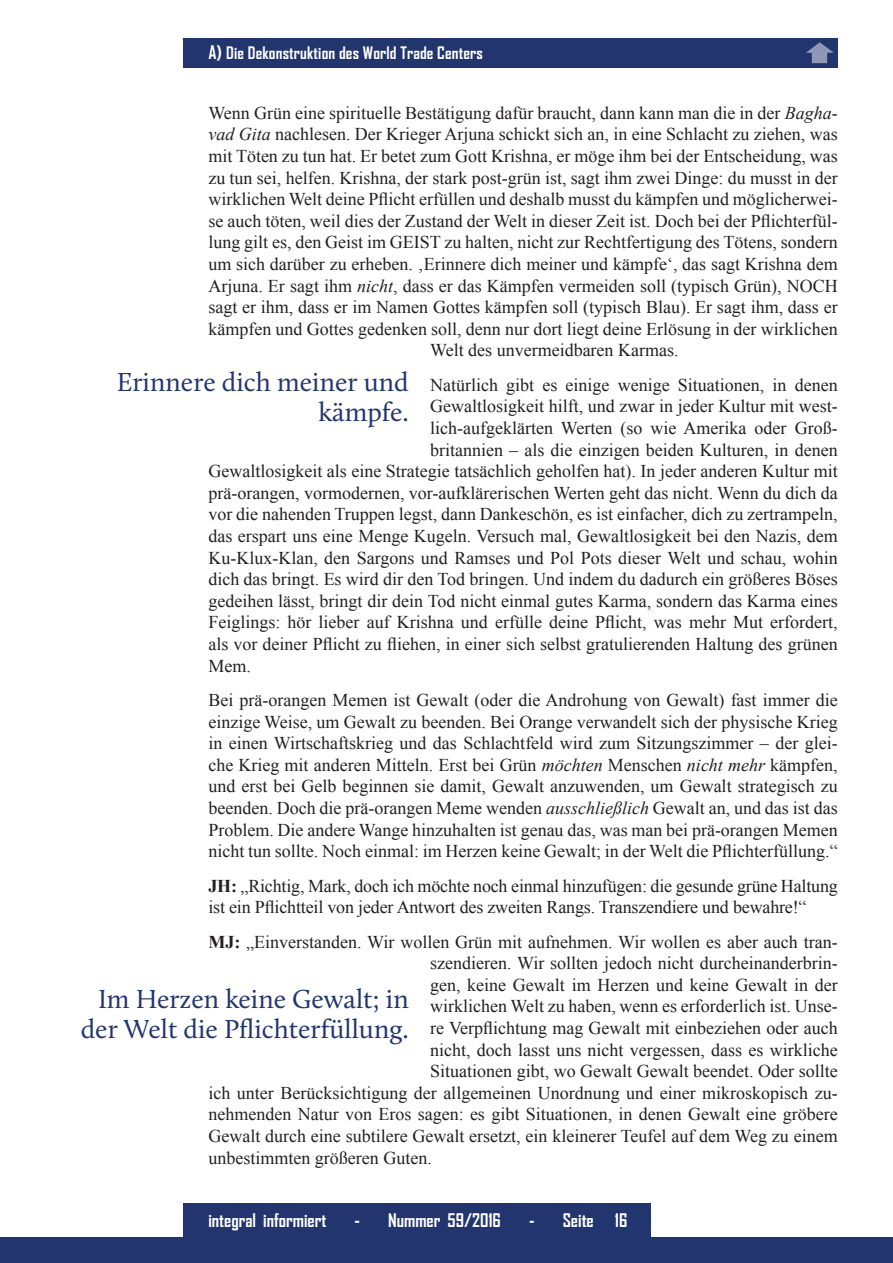
<style>
.page{position:relative;width:893px;height:1263px;background:#fff}
.page>*{position:absolute;margin:0;border:0;box-sizing:border-box;transform-origin:0 0}
.t1{font:27px/30px "Calluna";color:#22356e;text-align:right}
.t2{font:18px/21.6px "Times New Roman";color:#231f20;text-align:justify}
.t3{font:700 18px "Agency FB";color:#fff}
.t4{font:700 16.5px "Agency FB";letter-spacing:.01em;color:#fff}
.s1{font-size:18px}
.s2{font-style:italic}
.s3{font-weight:700}
</style>
<div class="page">
<div style="left:0;top:1238px;width:893px;height:25px;background:#22356e"></div>
<div style="left:183px;top:1203px;width:468px;height:34px;background:#22356e"></div>
<div style="left:183px;top:38px;width:655px;height:30px;background:#22356e"></div>
<svg style="left:806px;top:42px;width:28px;height:21px"></svg>
<p class="t4" style="left:208px;top:43px;width:276px"><span class="s1">A)</span> Die Dekonstruktion des World Trade Centers</p>
<p class="t2" style="left:208px;top:102px;width:631px">Wenn Grün eine spirituelle Bestätigung dafür braucht, dann kann man die in der <span class="s2">Bagha-</span></p>
<p class="t2" style="left:208px;top:123px;width:631px"><span class="s2">vad Gita</span> nachlesen. Der Krieger Arjuna schickt sich an, in eine Schlacht zu ziehen, was</p>
<p class="t2" style="left:208px;top:145px;width:631px">mit Töten zu tun hat. Er betet zum Gott Krishna, er möge ihm bei der Entscheidung, was</p>
<p class="t2" style="left:208px;top:166px;width:631px">zu tun sei, helfen. Krishna, der stark post-grün ist, sagt ihm zwei Dinge: du musst in der</p>
<p class="t2" style="left:208px;top:188px;width:631px">wirklichen Welt deine Pflicht erfüllen und deshalb musst du kämpfen und möglicherwei-</p>
<p class="t2" style="left:208px;top:210px;width:631px">se auch töten, weil dies der Zustand der Welt in dieser Zeit ist. Doch bei der Pflichterfül-</p>
<p class="t2" style="left:208px;top:231px;width:631px">lung gilt es, den Geist im GEIST zu halten, nicht zur Rechtfertigung des Tötens, sondern</p>
<p class="t2" style="left:208px;top:253px;width:631px">um sich darüber zu erheben. ‚Erinnere dich meiner und kämpfe‘, das sagt Krishna dem</p>
<p class="t2" style="left:208px;top:274px;width:631px">Arjuna. Er sagt ihm <span class="s2">nicht</span>, dass er das Kämpfen vermeiden soll (typisch Grün), NOCH</p>
<p class="t2" style="left:208px;top:296px;width:631px">sagt er ihm, dass er im Namen Gottes kämpfen soll (typisch Blau). Er sagt ihm, dass er</p>
<p class="t2" style="left:208px;top:318px;width:631px">kämpfen und Gottes gedenken soll, denn nur dort liegt deine Erlösung in der wirklichen</p>
<p class="t2" style="left:430px;top:339px;width:250px">Welt des unvermeidbaren Karmas.</p>
<p class="t2" style="left:430px;top:374px;width:409px">Natürlich gibt es einige wenige Situationen, in denen</p>
<p class="t2" style="left:430px;top:395px;width:409px">Gewaltlosigkeit hilft, und zwar in jeder Kultur mit west-</p>
<p class="t2" style="left:430px;top:417px;width:409px">lich-aufgeklärten Werten (so wie Amerika oder Groß-</p>
<p class="t2" style="left:430px;top:438px;width:409px">britannien – als die einzigen beiden Kulturen, in denen</p>
<p class="t2" style="left:208px;top:460px;width:631px">Gewaltlosigkeit als eine Strategie tatsächlich geholfen hat). In jeder anderen Kultur mit</p>
<p class="t2" style="left:208px;top:482px;width:631px">prä-orangen, vormodernen, vor-aufklärerischen Werten geht das nicht. Wenn du dich da</p>
<p class="t2" style="left:208px;top:503px;width:631px">vor die nahenden Truppen legst, dann Dankeschön, es ist einfacher, dich zu zertrampeln,</p>
<p class="t2" style="left:208px;top:525px;width:631px">das erspart uns eine Menge Kugeln. Versuch mal, Gewaltlosigkeit bei den Nazis, dem</p>
<p class="t2" style="left:208px;top:546px;width:631px">Ku-Klux-Klan, den Sargons und Ramses und Pol Pots dieser Welt und schau, wohin</p>
<p class="t2" style="left:208px;top:568px;width:631px">dich das bringt. Es wird dir den Tod bringen. Und indem du dadurch ein größeres Böses</p>
<p class="t2" style="left:208px;top:590px;width:631px">gedeihen lässt, bringt dir dein Tod nicht einmal gutes Karma, sondern das Karma eines</p>
<p class="t2" style="left:208px;top:611px;width:631px">Feiglings: hör lieber auf Krishna und erfülle deine Pflicht, was mehr Mut erfordert,</p>
<p class="t2" style="left:208px;top:633px;width:631px">als vor deiner Pflicht zu fliehen, in einer sich selbst gratulierenden Haltung des grünen</p>
<p class="t2" style="left:208px;top:654px;width:44px">Mem.</p>
<p class="t2" style="left:208px;top:689px;width:631px">Bei prä-orangen Memen ist Gewalt (oder die Androhung von Gewalt) fast immer die einzige Weise, um Gewalt zu beenden. Bei Orange verwandelt sich der physische Krieg in einen Wirtschaftskrieg und das Schlachtfeld wird zum Sitzungszimmer – der glei&shy;che Krieg mit anderen Mitteln. Erst bei Grün <span class="s2">möchten</span> Menschen <span class="s2">nicht mehr</span> kämpfen, und erst bei Gelb beginnen sie damit, Gewalt anzuwenden, um Gewalt strategisch zu beenden. Doch die prä-orangen Meme wenden <span class="s2">ausschließlich</span> Gewalt an, und das ist das Problem. Die andere Wange hinzuhalten ist genau das, was man bei prä-orangen Memen nicht tun sollte. Noch einmal: im Herzen keine Gewalt; in der Welt die Pflichterfüllung.“</p>
<p class="t2" style="left:208px;top:874px;width:631px"><span class="s3">JH:</span> „Richtig, Mark, doch ich möchte noch einmal hinzufügen: die gesunde grüne Haltung ist ein Pflichtteil von jeder Antwort des zweiten Rangs. Transzendiere und bewahre!“</p>
<p class="t2" style="left:208px;top:930px;width:631px"><span class="s3">MJ:</span> „Einverstanden. Wir wollen Grün mit aufnehmen. Wir wollen es aber auch tran-</p>
<p class="t2" style="left:430px;top:952px;width:409px">szendieren. Wir sollten jedoch nicht durcheinanderbrin-</p>
<p class="t2" style="left:430px;top:974px;width:409px">gen, keine Gewalt im Herzen und keine Gewalt in der</p>
<p class="t2" style="left:430px;top:995px;width:409px">wirklichen Welt zu haben, wenn es erforderlich ist. Unse-</p>
<p class="t2" style="left:430px;top:1017px;width:409px">re Verpflichtung mag Gewalt mit einbeziehen oder auch</p>
<p class="t2" style="left:430px;top:1038px;width:409px">nicht, doch lasst uns nicht vergessen, dass es wirkliche</p>
<p class="t2" style="left:430px;top:1060px;width:409px">Situationen gibt, wo Gewalt Gewalt beendet. Oder sollte</p>
<p class="t2" style="left:208px;top:1082px;width:631px">ich unter Berücksichtigung der allgemeinen Unordnung und einer mikroskopisch zu-</p>
<p class="t2" style="left:208px;top:1103px;width:631px">nehmenden Natur von Eros sagen: es gibt Situationen, in denen Gewalt eine gröbere</p>
<p class="t2" style="left:208px;top:1125px;width:631px">Gewalt durch eine subtilere Gewalt ersetzt, ein kleinerer Teufel auf dem Weg zu einem</p>
<p class="t2" style="left:208px;top:1146px;width:225px">unbestimmten größeren Guten.</p>
<h1 class="t1" style="left:117px;top:367px;width:294px">Erinnere dich meiner und kämpfe.</h1>
<h1 class="t1" style="left:81px;top:983px;width:330px">Im Herzen keine Gewalt; in der Welt die Pflichterfüllung.</h1>
<p class="t3" style="left:208px;top:1208px;width:120px">integral informiert</p>
<p class="t3" style="left:354px;top:1208px;width:148px">- Nummer 59/2016</p>
<p class="t3" style="left:529px;top:1208px;width:100px">- Seite 16</p>
</div>
